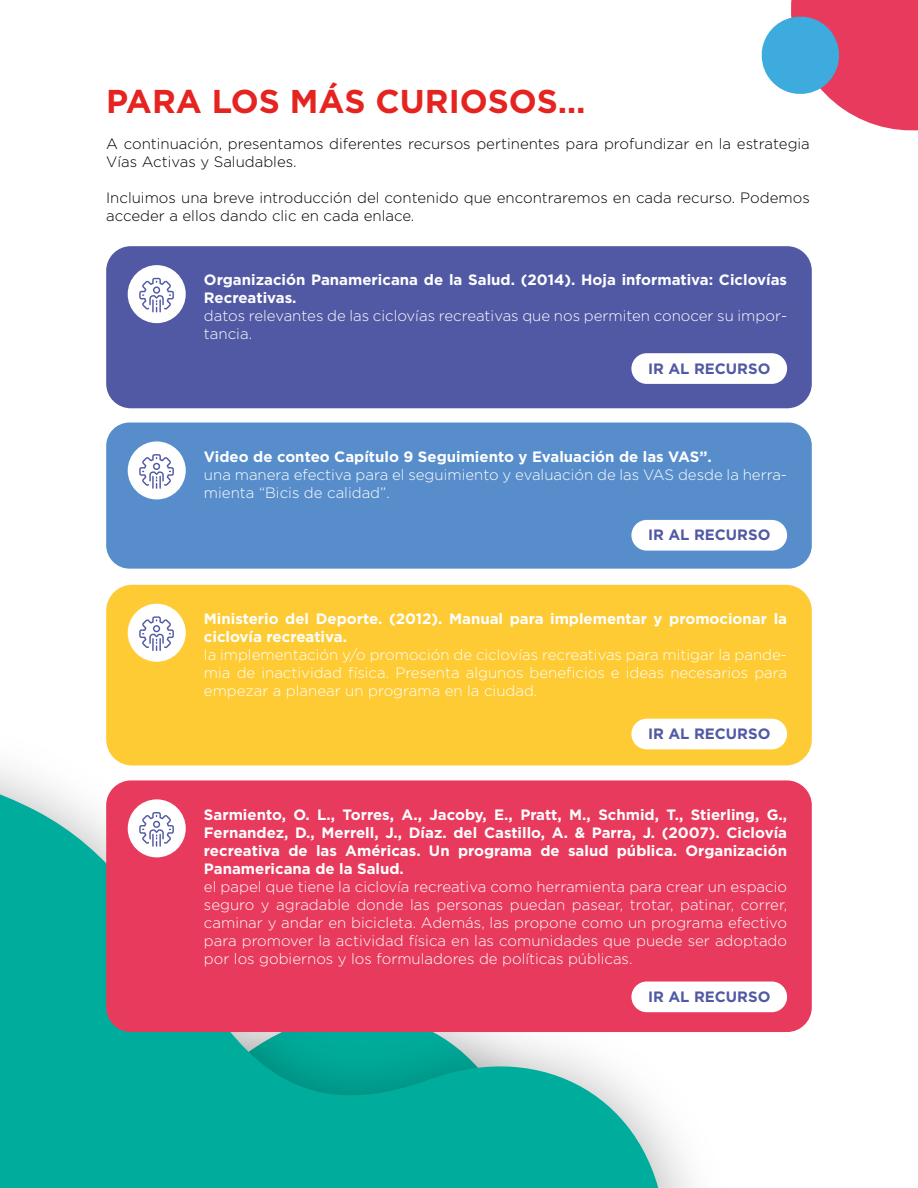
<style>
.page{position:relative;width:918px;height:1188px;background:#fff}
.page>*{position:absolute;margin:0;border:0;box-sizing:border-box;transform-origin:0 0}
.t1{font:700 33px "Gotham";color:#e52421}
.t2{font:300 15px/18px "Gotham";color:#fff}
.t3{font:700 15px/18px "Gotham";color:#fff}
.t4{font:300 15px/18px "Gotham";color:#000}
.t5{font:700 15px "Gotham";color:#5159a4}
</style>
<div class="page">
<svg style="left:0;top:757px;width:683px;height:431px;fill:#00ad9c"></svg>
<div style="left:106px;top:246px;width:706px;height:162px;background:#5159a4;border-radius:25px"></div>
<div style="left:128px;top:265px;width:58px;height:58px;background:#fff;border-radius:50%"></div>
<svg style="left:139px;top:278px;width:35px;height:35px"></svg>
<div style="left:631px;top:353px;width:156px;height:31px;background:#fff;border-radius:15px"></div>
<div style="left:106px;top:780px;width:706px;height:252px;background:#e83a5c;border-radius:25px"></div>
<div style="left:128px;top:799px;width:58px;height:58px;background:#fff;border-radius:50%"></div>
<svg style="left:139px;top:812px;width:35px;height:35px"></svg>
<div style="left:631px;top:982px;width:156px;height:30px;background:#fff;border-radius:15px"></div>
<div style="left:106px;top:423px;width:706px;height:146px;background:#578dca;border-radius:23px"></div>
<div style="left:128px;top:441px;width:58px;height:58px;background:#fff;border-radius:50%"></div>
<svg style="left:139px;top:454px;width:35px;height:35px"></svg>
<div style="left:631px;top:520px;width:156px;height:31px;background:#fff;border-radius:15px"></div>
<div style="left:106px;top:585px;width:706px;height:180px;background:#fecb34;border-radius:26px"></div>
<div style="left:128px;top:604px;width:58px;height:58px;background:#fff;border-radius:50%"></div>
<svg style="left:139px;top:616px;width:35px;height:35px"></svg>
<div style="left:631px;top:719px;width:156px;height:30px;background:#fff;border-radius:15px"></div>
<svg style="left:761px;top:0;width:157px;height:131px"></svg>
<h1 class="t1" style="left:106px;top:83px;width:481px">PARA LOS MÁS CURIOSOS…</h1>
<p class="t4" style="left:106px;top:135px;width:705px">A continuación, presentamos diferentes recursos pertinentes para profundizar en la estrategia<br>Vías Activas y Saludables.</p>
<p class="t4" style="left:106px;top:189px;width:705px">Incluimos una breve introducción del contenido que encontraremos en cada recurso. Podemos acceder a ellos dando clic en cada enlace.</p>
<p class="t3" style="left:204px;top:271px;width:585px">Organización Panamericana de la Salud. (2014). Hoja informativa: Ciclovías<br>Recreativas.</p>
<p class="t2" style="left:204px;top:307px;width:585px">datos relevantes de las ciclovías recreativas que nos permiten conocer su impor&shy;tancia.</p>
<p class="t5" style="left:648px;top:360px;width:124px">IR AL RECURSO</p>
<p class="t3" style="left:204px;top:447px;width:509px">Video de conteo Capítulo 9 Seguimiento y Evaluación de las VAS”.</p>
<p class="t2" style="left:204px;top:465px;width:585px">una manera efectiva para el seguimiento y evaluación de las VAS desde la herra&shy;mienta “Bicis de calidad”.</p>
<p class="t5" style="left:648px;top:526px;width:124px">IR AL RECURSO</p>
<p class="t3" style="left:204px;top:609px;width:585px">Ministerio del Deporte. (2012). Manual para implementar y promocionar la ciclovía recreativa.</p>
<p class="t2" style="left:204px;top:645px;width:585px;text-align:justify">la implementación y/o promoción de ciclovías recreativas para mitigar la pande&shy;mia de inactividad física. Presenta algunos beneficios e ideas necesarios para empezar a planear un programa en la ciudad.</p>
<p class="t5" style="left:648px;top:725px;width:124px">IR AL RECURSO</p>
<p class="t3" style="left:204px;top:805px;width:585px;text-align:justify">Sarmiento, O. L., Torres, A., Jacoby, E., Pratt, M., Schmid, T., Stierling, G., Fernandez, D., Merrell, J., Díaz. del Castillo, A. &amp; Parra, J. (2007). Ciclovía recreativa de las Américas. Un programa de salud pública. Organización Panamericana de la Salud.</p>
<p class="t2" style="left:204px;top:877px;width:585px;text-align:justify">el papel que tiene la ciclovía recreativa como herramienta para crear un espacio seguro y agradable donde las personas puedan pasear, trotar, patinar, correr, caminar y andar en bicicleta. Además, las propone como un programa efectivo para promover la actividad física en las comunidades que puede ser adoptado por los gobiernos y los formuladores de políticas públicas.</p>
<p class="t5" style="left:648px;top:988px;width:124px">IR AL RECURSO</p>
</div>
